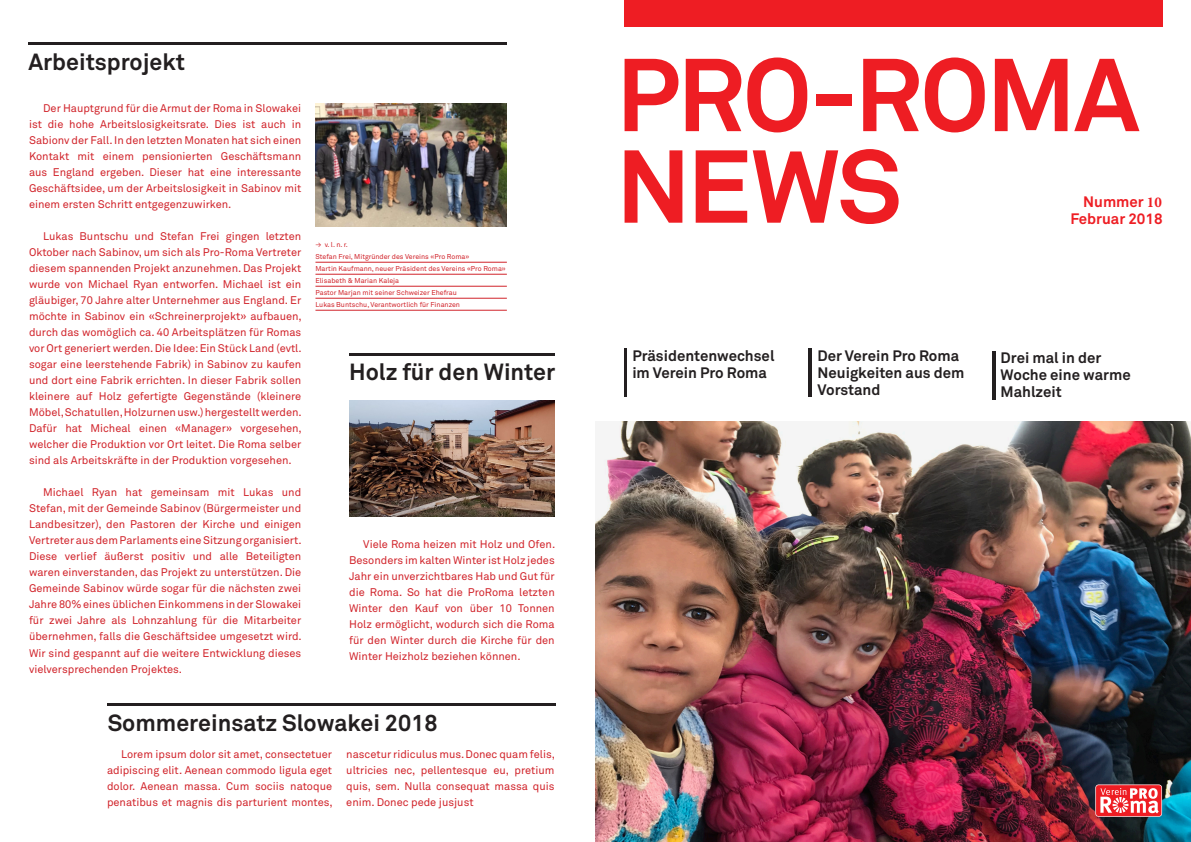
<style>
.page{position:relative;width:1191px;height:842px;background:#fff}
.page>*{position:absolute;margin:0;border:0;box-sizing:border-box;transform-origin:0 0}
.t1{font:700 102px "Akkurat";letter-spacing:-.02em;color:#ee1d23}
.t2{font:700 23.1px "Akkurat";color:#231f20}
.t3{font:700 15px/17px "Akkurat";color:#231f20}
.t4{font:700 15px "Akkurat";color:#ee1d23}
.t5{font:11px/16px "Akkurat";color:#d1232a;text-align:justify}
.t6{font:7px/12px "Akkurat";color:#d1232a}
.s1{font-family:"Minion Pro"}
</style>
<div class="page">
<hr style="left:808px;top:349px;width:3px;height:48px;background:#231f20">
<hr style="left:992px;top:351px;width:3px;height:48px;background:#231f20">
<hr style="left:624px;top:349px;width:2px;height:48px;background:#231f20">
<div style="left:624px;top:0;width:538px;height:26px;background:#ee1d23"></div>
<img style="left:595px;top:421px;width:596px;height:421px">
<svg style="left:1095px;top:784px;width:67px;height:33px"></svg>
<hr style="left:28px;top:43px;width:479px;height:2px;background:#231f20">
<hr style="left:349px;top:353px;width:206px;height:3px;background:#231f20">
<img style="left:349px;top:400px;width:206px;height:116px">
<img style="left:315px;top:103px;width:192px;height:124px">
<hr style="left:315px;top:262px;width:192px;height:1px;background:#d1232a">
<hr style="left:315px;top:274px;width:192px;height:1px;background:#d1232a">
<hr style="left:315px;top:286px;width:192px;height:1px;background:#d1232a">
<hr style="left:315px;top:298px;width:192px;height:1px;background:#d1232a">
<hr style="left:315px;top:310px;width:192px;height:1px;background:#d1232a">
<hr style="left:108px;top:703px;width:448px;height:3px;background:#231f20">
<h2 class="t2" style="left:28px;top:47px;width:158px">Arbeitsprojekt</h2>
<p class="t5" style="left:29px;top:100px;width:274px;text-indent:14px">Der Hauptgrund für die Armut der Roma in Slowakei ist die hohe Arbeitslosigkeitsrate. Dies ist auch in Sabionv der Fall. In den letzten Monaten hat sich einen Kontakt mit einem pensionierten Geschäftsmann aus England ergeben. Dieser hat eine interessante Geschäftsidee, um der Arbeitslosigkeit in Sabinov mit einem ersten Schritt entgegenzuwirken.</p>
<p class="t5" style="left:29px;top:228px;width:274px;text-indent:14px">Lukas Buntschu und Stefan Frei gingen letzten Oktober nach Sabinov, um sich als Pro-Roma Vertreter diesem spannenden Projekt anzunehmen. Das Projekt wurde von Michael Ryan entworfen. Michael ist ein gläubiger, 70 Jahre alter Unternehmer aus England. Er möchte in Sabinov ein «Schreinerprojekt» aufbauen, durch das womöglich ca. 40 Arbeitsplätzen für Romas vor Ort generiert werden. Die Idee: Ein Stück Land (evtl. sogar eine leerstehende Fabrik) in Sabinov zu kaufen und dort eine Fabrik errichten. In dieser Fabrik sollen kleinere auf Holz gefertigte Gegenstände (kleinere Möbel, Schatullen, Holzurnen usw.) hergestellt werden.<br>Dafür hat Micheal einen «Manager» vorgesehen, welcher die Produktion vor Ort leitet. Die Roma selber sind als Arbeitskräfte in der Produktion vorgesehen.</p>
<p class="t5" style="left:29px;top:484px;width:274px;text-indent:14px">Michael Ryan hat gemeinsam mit Lukas und Stefan, mit der Gemeinde Sabinov (Bürgermeister und Landbesitzer), den Pastoren der Kirche und einigen Vertreter aus dem Parlaments eine Sitzung organisiert.<br>Diese verlief äußerst positiv und alle Beteiligten waren einverstanden, das Projekt zu unterstützen. Die Gemeinde Sabinov würde sogar für die nächsten zwei Jahre 80% eines üblichen Einkommens in der Slowakei für zwei Jahre als Lohnzahlung für die Mitarbeiter übernehmen, falls die Geschäftsidee umgesetzt wird.<br>Wir sind gespannt auf die weitere Entwicklung dieses vielversprechenden Projektes.</p>
<p class="t6" style="left:315px;top:239px;width:192px">≥ v. l. n. r.<br>Stefan Frei, Mitgründer des Vereins «Pro Roma»<br>Martin Kaufmann, neuer Präsident des Vereins «Pro Roma» Elisabeth &amp; Marian Kaleja<br>Pastor Marjan mit seiner Schweizer Ehefrau<br>Lukas Buntschu, Verantwortlich für Finanzen</p>
<h2 class="t2" style="left:349px;top:358px;width:208px">Holz für den Winter</h2>
<p class="t5" style="left:349px;top:535px;width:208px;text-indent:14px">Viele Roma heizen mit Holz und Ofen.<br>Besonders im kalten Winter ist Holz jedes Jahr ein unverzichtbares Hab und Gut für die Roma. So hat die ProRoma letzten Winter den Kauf von über 10 Tonnen Holz ermöglicht, wodurch sich die Roma für den Winter durch die Kirche für den Winter Heizholz beziehen können.</p>
<h2 class="t2" style="left:108px;top:708px;width:331px">Sommereinsatz Slowakei 2018</h2>
<p class="t5" style="left:107px;top:746px;width:227px;text-indent:14px">Lorem ipsum dolor sit amet, consectetuer adipiscing elit. Aenean commodo ligula eget dolor. Aenean massa. Cum sociis natoque penatibus et magnis dis parturient montes,</p>
<p class="t5" style="left:346px;top:746px;width:210px">nascetur ridiculus mus. Donec quam felis, ultricies nec, pellentesque eu, pretium quis, sem. Nulla consequat massa quis enim. Donec pede jusjust</p>
<h1 class="t1" style="left:616px;top:31px;width:525px">PRO-ROMA</h1>
<h1 class="t1" style="left:616px;top:123px;width:287px">NEWS</h1>
<h3 class="t4" style="left:1083px;top:192px;width:80px">Nummer <span class="s1">10</span></h3>
<h3 class="t4" style="left:1070px;top:209px;width:94px">Februar 2018</h3>
<h3 class="t3" style="left:632px;top:347px;width:144px">Präsidentenwechsel im Verein Pro Roma</h3>
<h3 class="t3" style="left:817px;top:347px;width:148px">Der Verein Pro Roma<br>Neuigkeiten aus dem<br>Vorstand</h3>
<h3 class="t3" style="left:1000px;top:349px;width:132px">Drei mal in der<br>Woche eine warme<br>Mahlzeit</h3>
</div>
